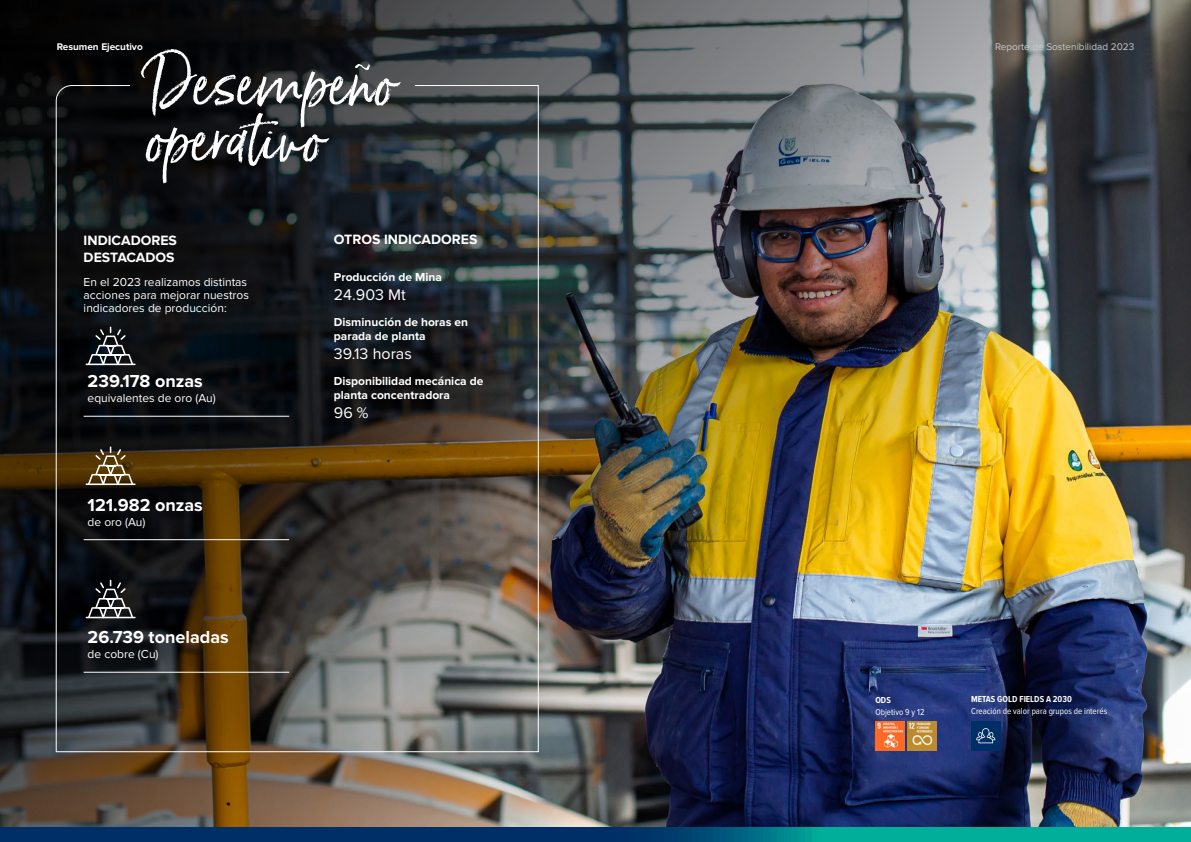
<style>
.page{position:relative;width:1191px;height:842px;background:#fff}
.page>*{position:absolute;margin:0;border:0;box-sizing:border-box;transform-origin:0 0}
.t1{font:60px/56px "Born Ready";color:#fff}
.t2{font:700 18px "Proxima Nova";color:#fff}
.t3{font:16px "Proxima Nova";color:#fff}
.t4{font:700 14px/16.8px "Proxima Nova";color:#fff}
.t5{font:12px/13px "Proxima Nova";color:#fff}
.t6{font:700 12px/14.4px "Proxima Nova";color:#fff}
.t7{font:10px "Proxima Nova";color:#c7c8ca}
.t8{font:700 10px "Proxima Nova";color:#fff}
.t9{font:9px "Proxima Nova Cond";color:#fff}
.t10{font:700 9px "Proxima Nova Cond";color:#fff}
</style>
<div class="page">
<img style="left:0;top:0;width:1191px;height:842px">
<svg style="left:0;top:827px;width:1190px;height:15px"></svg>
<svg style="left:55px;top:85px;width:484px;height:668px"></svg>
<hr style="left:84px;top:416px;width:205px;height:1px;background:#fff">
<hr style="left:84px;top:539px;width:205px;height:1px;background:#fff">
<hr style="left:84px;top:672px;width:205px;height:1px;background:#fff">
<hr style="left:86px;top:483px;width:50px;height:2px;background:#fff">
<svg style="left:88px;top:446px;width:45px;height:38px"></svg>
<hr style="left:86px;top:617px;width:50px;height:1px;background:#fff">
<svg style="left:88px;top:580px;width:45px;height:37px"></svg>
<div style="left:971px;top:721px;width:29px;height:29px;background:#002f67"></div>
<svg style="left:976px;top:728px;width:19px;height:15px"></svg>
<img style="left:876px;top:721px;width:28px;height:29px">
<img style="left:907px;top:721px;width:29px;height:29px">
<p class="t8" style="left:57px;top:41px;width:88px">Resumen Ejecutivo</p>
<p class="t7" style="left:995px;top:41px;width:141px">Reporte de Sostenibilidad 2023</p>
<h1 class="t1" style="left:146px;top:53px;width:250px">Desempeño operativo</h1>
<p class="t4" style="left:84px;top:232px;width:95px">INDICADORES<br>DESTACADOS</p>
<p class="t5" style="left:84px;top:276px;width:167px">En el 2023 realizamos distintas acciones para mejorar nuestros indicadores de producción:</p>
<h2 class="t2" style="left:88px;top:371px;width:117px">239.178 onzas</h2>
<p class="t5" style="left:88px;top:392px;width:130px">equivalentes de oro (Au)</p>
<h2 class="t2" style="left:88px;top:494px;width:117px">121.982 onzas</h2>
<p class="t5" style="left:88px;top:515px;width:59px">de oro (Au)</p>
<h2 class="t2" style="left:88px;top:627px;width:142px">26.739 toneladas</h2>
<p class="t5" style="left:88px;top:648px;width:72px">de cobre (Cu)</p>
<p class="t4" style="left:334px;top:231px;width:145px">OTROS INDICADORES</p>
<p class="t6" style="left:334px;top:270px;width:110px">Producción de Mina</p>
<h3 class="t3" style="left:334px;top:285px;width:73px">24.903 Mt</h3>
<p class="t6" style="left:334px;top:315px;width:136px">Disminución de horas en parada de planta</p>
<h3 class="t3" style="left:334px;top:344px;width:79px">39.13 horas</h3>
<p class="t6" style="left:334px;top:374px;width:151px">Disponibilidad mecánica de planta concentradora</p>
<h3 class="t3" style="left:334px;top:403px;width:36px">96 %</h3>
<p class="t10" style="left:875px;top:694px;width:17px">ODS</p>
<p class="t9" style="left:875px;top:706px;width:51px">Objetivo 9 y 12</p>
<p class="t10" style="left:971px;top:692px;width:102px">METAS GOLD FIELDS A 2030</p>
<p class="t9" style="left:971px;top:704px;width:137px">Creación de valor para grupos de interés</p>
</div>
